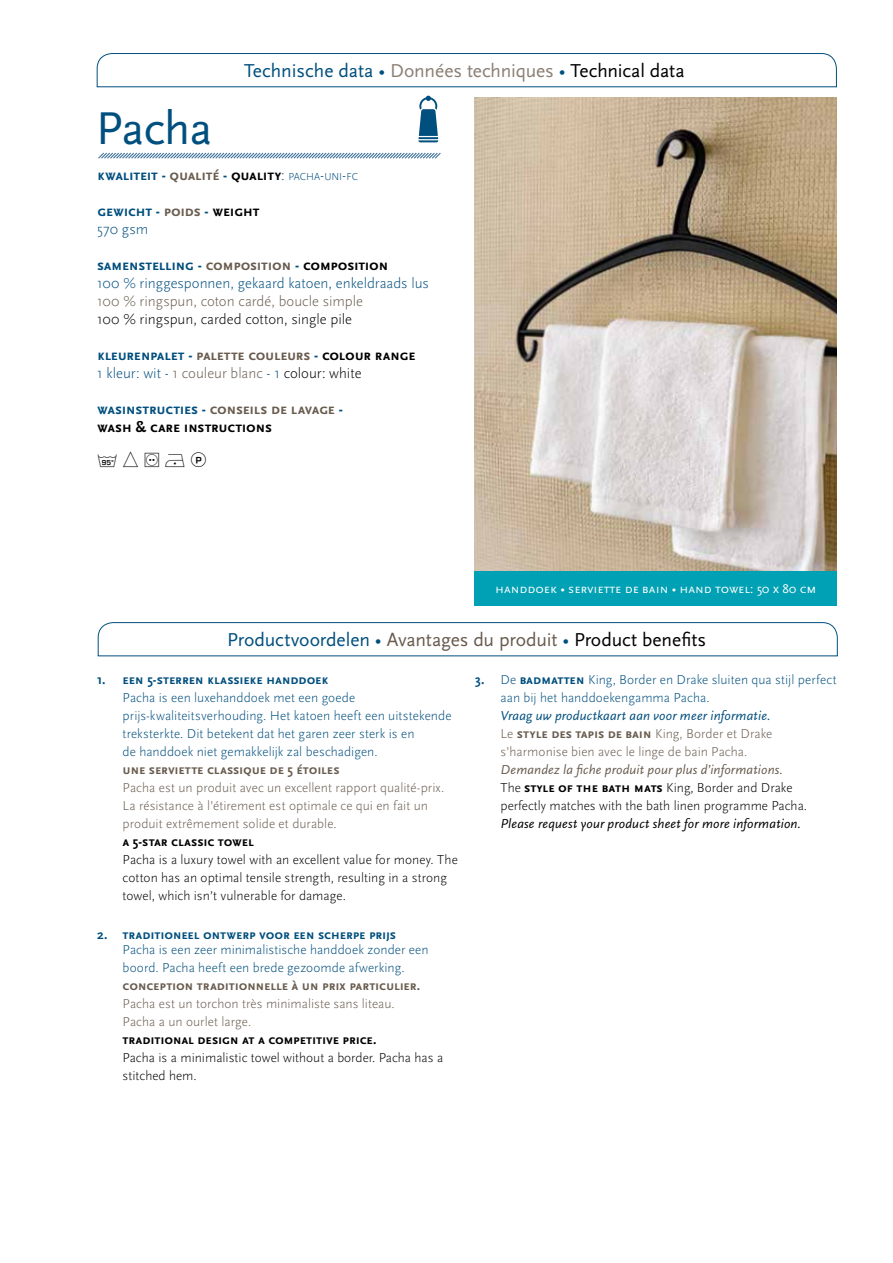
<style>
.page{position:relative;width:893px;height:1263px;background:#fff}
.page>*{position:absolute;margin:0;border:0;box-sizing:border-box;transform-origin:0 0}
.t1{font:48px "Scala Sans OT";color:#004f7e}
.t2{font:21px "Wash Care Symbols M54";color:#000}
.t3{font:19.5px "Scala Sans OT";letter-spacing:-.005em;color:#004f7e}
.t4{font:19.5px "Scala Sans OT";letter-spacing:-.005em;color:#8b7f74}
.t5{font:300 15px/18px "Scala Sans OT";color:#004f7e}
.t6{font:700 15px/18px "Scala Sans OT";letter-spacing:-.02em;color:#695c4f}
.t7{font:700 15px/18px "Scala Sans OT";letter-spacing:-.02em;color:#004f7e}
.t8{font:700 15px/18px "Scala Sans OT";letter-spacing:-.02em;color:#000}
.t9{font:300 15px "Scala Sans OT";color:#695c4f}
.t10{font:300 15px "Scala Sans OT";color:#000}
.t11{font:300 13.5px/18px "Scala Sans OT";letter-spacing:.005em;color:#004f7e}
.t12{font:300 13.5px/18px "Scala Sans OT";color:#000}
.t13{font:300 13.5px/18px "Scala Sans OT";letter-spacing:.005em;color:#695c4f}
.t14{font:700 13.5px "Scala Sans OT";letter-spacing:-.015em;color:#695c4f}
.t15{font:700 13.5px "Scala Sans OT";letter-spacing:-.015em;color:#004f7e}
.t16{font:700 13.5px "Scala Sans OT";letter-spacing:-.015em;color:#000}
.t17{font:italic 13.5px "Scala Sans OT";letter-spacing:.01em;color:#000}
.t18{font:13.05px "Scala Sans OT";color:#fff}
.s1{color:#004f7e}
.s2{color:#000}
.s3{color:#695c4f}
.s4{font-weight:300}
.s5{font-weight:300;font-size:10.5px}
.s6{font-weight:700}
.s7{font-weight:700;color:#695c4f}
.s8{font-weight:700;color:#000}
.s9{font-weight:300;color:#004f7e}
.s10{font-weight:300;color:#000}
.s11{font-weight:400;font-style:italic;color:#004f7e}
.s12{font-weight:400;font-style:italic;color:#695c4f}
</style>
<div class="page">
<svg style="left:96px;top:53px;width:741px;height:35px"></svg>
<svg style="left:98px;top:152px;width:343px;height:7px"></svg>
<img style="left:475px;top:97px;width:362px;height:474px">
<div style="left:475px;top:571px;width:362px;height:34px;background:#00a1b4"></div>
<svg style="left:97px;top:622px;width:741px;height:35px"></svg>
<svg style="left:418px;top:96px;width:20px;height:46px"></svg>
<h1 class="t1" style="left:96px;top:103px;width:118px">Pacha</h1>
<h3 class="t4" style="left:244px;top:61px;width:442px"><span class="s1">Technische data •</span> Données techniques <span class="s1">•</span> <span class="s2">Technical data</span></h3>
<p class="t7" style="left:97px;top:166px;width:262px">kwaliteit - <span class="s3">qualité</span> - <span class="s2">quality</span><span class="s4">:</span> <span class="s5">PACHA</span><span class="s4">-</span><span class="s5">UNI</span><span class="s4">-</span><span class="s5">FC</span></p>
<p class="t7" style="left:97px;top:202px;width:164px">gewicht - <span class="s3">poids</span> - <span class="s2">weight<br></span><span class="s4">570 gsm</span></p>
<p class="t5" style="left:97px;top:256px;width:333px"><span class="s6">samenstelling -</span> <span class="s7">composition</span> <span class="s6">-</span> <span class="s8">composition<br></span>100 % ringgesponnen, gekaard katoen, enkeldraads lus</p>
<p class="t9" style="left:97px;top:293px;width:267px">100 % ringspun, coton cardé, boucle simple</p>
<p class="t10" style="left:97px;top:311px;width:256px">100 % ringspun, carded cotton, single pile</p>
<p class="t6" style="left:97px;top:346px;width:320px"><span class="s1">kleurenpalet -</span> palette couleurs <span class="s1">-</span> <span class="s2">colour range<br></span><span class="s9">1 kleur: wit -</span> <span class="s4">1 couleur blanc</span> <span class="s9">- 1</span> <span class="s10">colour: white</span></p>
<p class="t8" style="left:97px;top:400px;width:247px"><span class="s1">wasinstructies -</span> <span class="s3">conseils de lavage</span> <span class="s1">- </span>wash &amp; care instructions</p>
<h2 class="t2" style="left:97px;top:446px;width:22px">●</h2>
<p class="t18" style="left:495px;top:582px;width:323px">handdoek • serviette de bain • hand towel: 50 x 80 cm</p>
<h3 class="t3" style="left:227px;top:630px;width:480px">Productvoordelen • <span class="s3">Avantages du produit</span> • <span class="s2">Product benefits</span></h3>
<p class="t15" style="left:97px;top:672px;width:233px">1. een 5-sterren klassieke handdoek</p>
<p class="t11" style="left:123px;top:689px;width:330px">Pacha is een luxehanddoek met een goede prijs-kwaliteitsverhouding. Het katoen heeft een uitstekende treksterkte. Dit betekent dat het garen zeer sterk is en<br>de handdoek niet gemakkelijk zal beschadigen.</p>
<p class="t14" style="left:123px;top:762px;width:219px">une serviette classique de 5 étoiles</p>
<p class="t13" style="left:123px;top:779px;width:323px">Pacha est un produit avec un excellent rapport qualité-prix.<br>La résistance à l’étirement est optimale ce qui en fait un produit extrêmement solide et durable.</p>
<p class="t16" style="left:123px;top:834px;width:133px">a 5-star classic towel</p>
<p class="t12" style="left:123px;top:851px;width:337px">Pacha is a luxury towel with an excellent value for money. The cotton has an optimal tensile strength, resulting in a strong towel, which isn’t vulnerable for damage.</p>
<p class="t15" style="left:97px;top:927px;width:301px">2. traditioneel ontwerp voor een scherpe prijs</p>
<p class="t11" style="left:123px;top:941px;width:308px">Pacha is een zeer minimalistische handdoek zonder een boord. Pacha heeft een brede gezoomde afwerking.</p>
<p class="t14" style="left:123px;top:978px;width:299px">conception traditionnelle à un prix particulier.</p>
<p class="t13" style="left:123px;top:995px;width:274px">Pacha est un torchon très minimaliste sans liteau.<br>Pacha a un ourlet large.</p>
<p class="t16" style="left:123px;top:1032px;width:255px">traditional design at a competitive price.</p>
<p class="t12" style="left:123px;top:1049px;width:322px">Pacha is a minimalistic towel without a border. Pacha has a stitched hem.</p>
<p class="t11" style="left:501px;top:671px;width:338px;text-indent:-26px"><span class="s6">3.</span> De <span class="s6">badmatten</span> King, Border en Drake sluiten qua stijl perfect aan bij het handdoekengamma Pacha.</p>
<p class="t13" style="left:501px;top:707px;width:273px"><span class="s11">Vraag uw productkaart aan voor meer informatie.<br></span>Le <span class="s6">style des tapis de bain</span> King, Border et Drake s’harmonise bien avec le linge de bain Pacha.</p>
<p class="t12" style="left:501px;top:761px;width:308px"><span class="s12">Demandez la fiche produit pour plus d’informations.<br></span>The <span class="s6">style of the bath mats</span> King, Border and Drake perfectly matches with the bath linen programme Pacha.</p>
<p class="t17" style="left:501px;top:816px;width:302px">Please request your product sheet for more information.</p>
</div>
